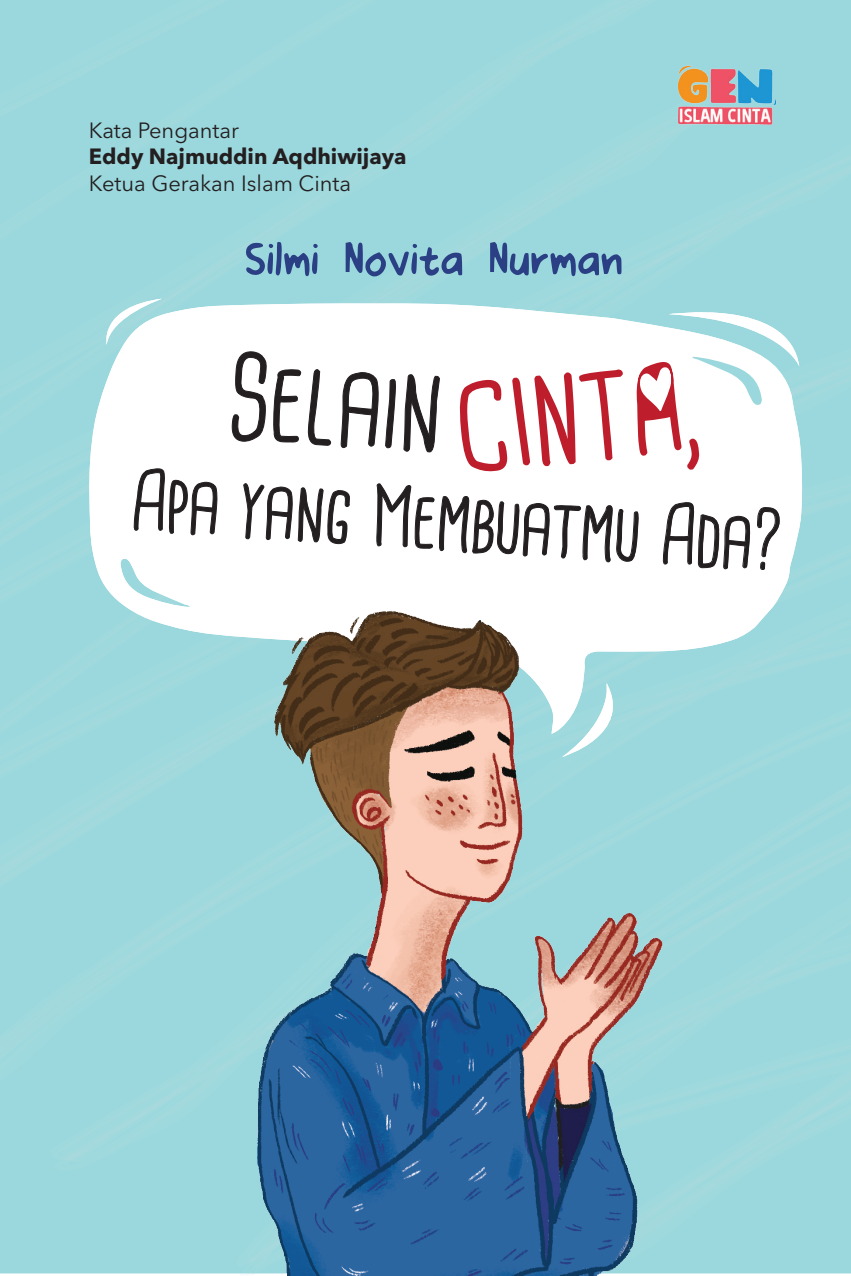
<style>
.page{position:relative;width:851px;height:1276px;background:#fff}
.page>*{position:absolute;margin:0;border:0;box-sizing:border-box;transform-origin:0 0}
.t1{font:116.75px "Cardenio Modern";color:#231f20}
.t2{font:81.75px "Cardenio Modern";color:#231f20}
.t3{font:57px "I Love Pugs";letter-spacing:.025em;color:#2b3f85}
.t4{font:22px "Avenir Next LT Pro";color:#231f20}
.t5{font:700 22px "Avenir Next LT Pro";color:#231f20}
</style>
<div class="page">
<div style="left:0;top:0;width:850px;height:1274px;background:#9bd8dd"></div>
<img style="left:631px;top:0;width:191px;height:169px">
<img style="left:90px;top:169px;width:760px;height:1107px">
<p class="t4" style="left:89px;top:117px;width:152px">Kata Pengantar</p>
<p class="t5" style="left:89px;top:143px;width:319px">Eddy Najmuddin Aqdhiwijaya</p>
<p class="t4" style="left:89px;top:170px;width:264px">Ketua Gerakan Islam Cinta</p>
<h3 class="t3" style="left:245px;top:231px;width:378px">Silmi Novita Nurman</h3>
<h1 class="t1" style="left:232px;top:328px;width:217px;rotate:4deg">Selain</h1>
<h2 class="t2" style="left:135px;top:450px;width:654px;rotate:4deg">Apa yang Membuatmu Ada?</h2>
</div>
